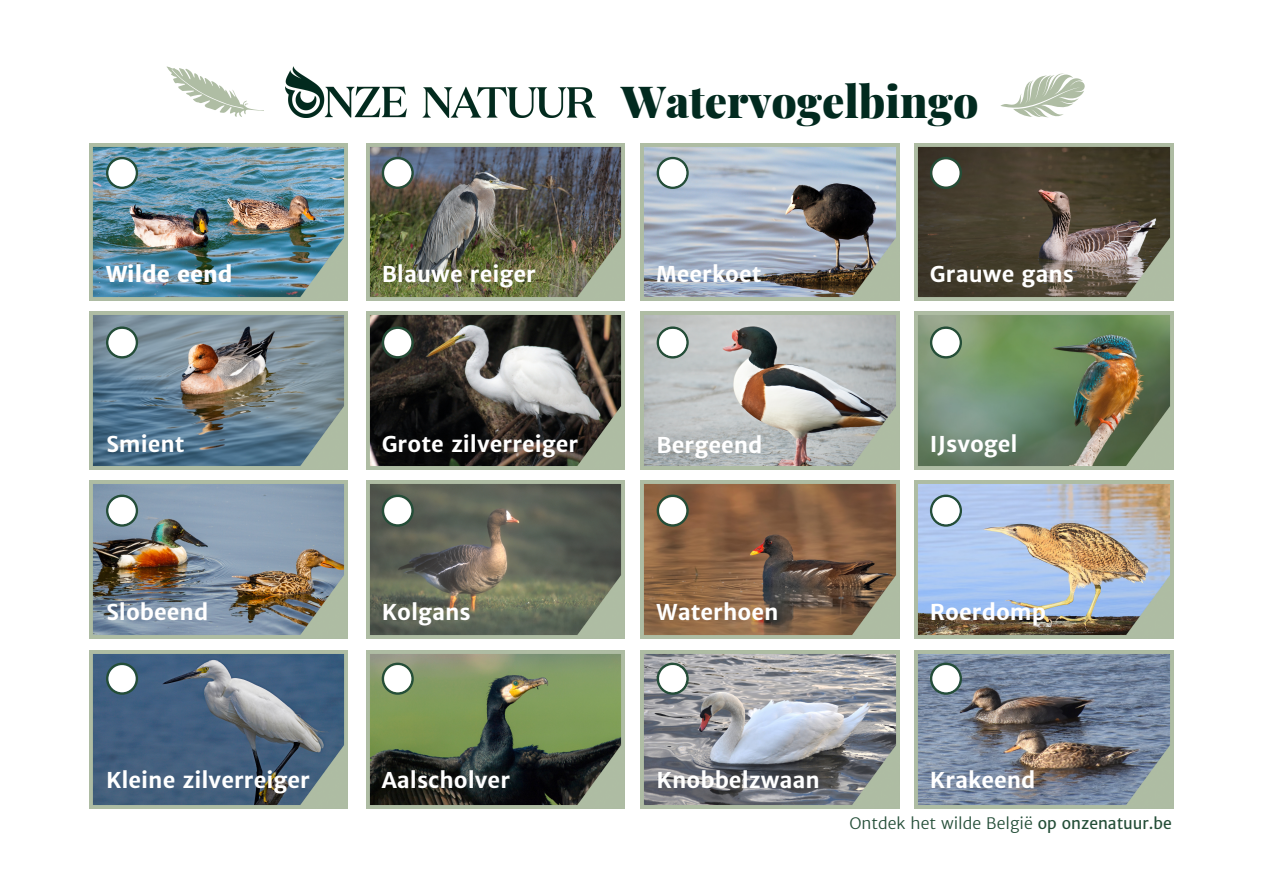
<style>
.page{position:relative;width:1263px;height:894px;background:#fff}
.page>*{position:absolute;margin:0;border:0;box-sizing:border-box;transform-origin:0 0}
.t1{font:900 44.25px "Playfair Display";color:#022a1f}
.t2{font:700 21.9px "Merriweather Sans";color:#fff}
.t3{font:800 21.9px "Merriweather Sans";color:#fff}
.t4{font:300 15.9px "Merriweather Sans";color:#244e38}
.s1{font-weight:400}
</style>
<div class="page">
<img style="left:89px;top:143px;width:259px;height:157px">
<svg style="left:106px;top:157px;width:32px;height:32px"></svg>
<div style="left:108px;top:159px;width:28px;height:27px;background:#fff;border-radius:50%"></div>
<svg style="left:167px;top:66px;width:97px;height:51px"></svg>
<svg style="left:1000px;top:74px;width:84px;height:43px"></svg>
<img style="left:286px;top:66px;width:309px;height:51px">
<img style="left:89px;top:480px;width:259px;height:158px">
<img style="left:366px;top:143px;width:259px;height:157px">
<img style="left:641px;top:143px;width:258px;height:157px">
<img style="left:914px;top:143px;width:259px;height:157px">
<img style="left:89px;top:311px;width:259px;height:158px">
<img style="left:366px;top:311px;width:259px;height:158px">
<img style="left:641px;top:311px;width:258px;height:158px">
<img style="left:914px;top:311px;width:259px;height:158px">
<img style="left:366px;top:480px;width:259px;height:158px">
<img style="left:641px;top:480px;width:258px;height:158px">
<img style="left:914px;top:480px;width:259px;height:158px">
<img style="left:89px;top:650px;width:259px;height:158px">
<img style="left:366px;top:650px;width:259px;height:158px">
<img style="left:641px;top:650px;width:258px;height:158px">
<img style="left:914px;top:650px;width:259px;height:158px">
<p class="t1" style="left:621px;top:70px;width:359px">Watervogelbingo</p>
<p class="t3" style="left:106px;top:261px;width:128px">Wilde eend</p>
<p class="t2" style="left:382px;top:261px;width:156px">Blauwe reiger</p>
<p class="t2" style="left:657px;top:261px;width:106px">Meerkoet</p>
<p class="t2" style="left:930px;top:261px;width:146px">Grauwe gans</p>
<p class="t2" style="left:106px;top:430px;width:80px">Smient</p>
<p class="t2" style="left:382px;top:430px;width:198px">Grote zilverreiger</p>
<p class="t2" style="left:657px;top:431px;width:107px">Bergeend</p>
<p class="t2" style="left:930px;top:430px;width:89px">IJsvogel</p>
<p class="t2" style="left:106px;top:598px;width:104px">Slobeend</p>
<p class="t2" style="left:382px;top:598px;width:91px">Kolgans</p>
<p class="t2" style="left:657px;top:598px;width:123px">Waterhoen</p>
<p class="t2" style="left:930px;top:598px;width:118px">Roerdomp</p>
<p class="t2" style="left:106px;top:766px;width:206px">Kleine zilverreiger</p>
<p class="t2" style="left:382px;top:766px;width:130px">Aalscholver</p>
<p class="t2" style="left:657px;top:766px;width:165px">Knobbelzwaan</p>
<p class="t2" style="left:930px;top:766px;width:107px">Krakeend</p>
<p class="t4" style="left:849px;top:813px;width:324px">Ontdek het wilde België <span class="s1">op onzenatuur.be</span></p>
</div>
